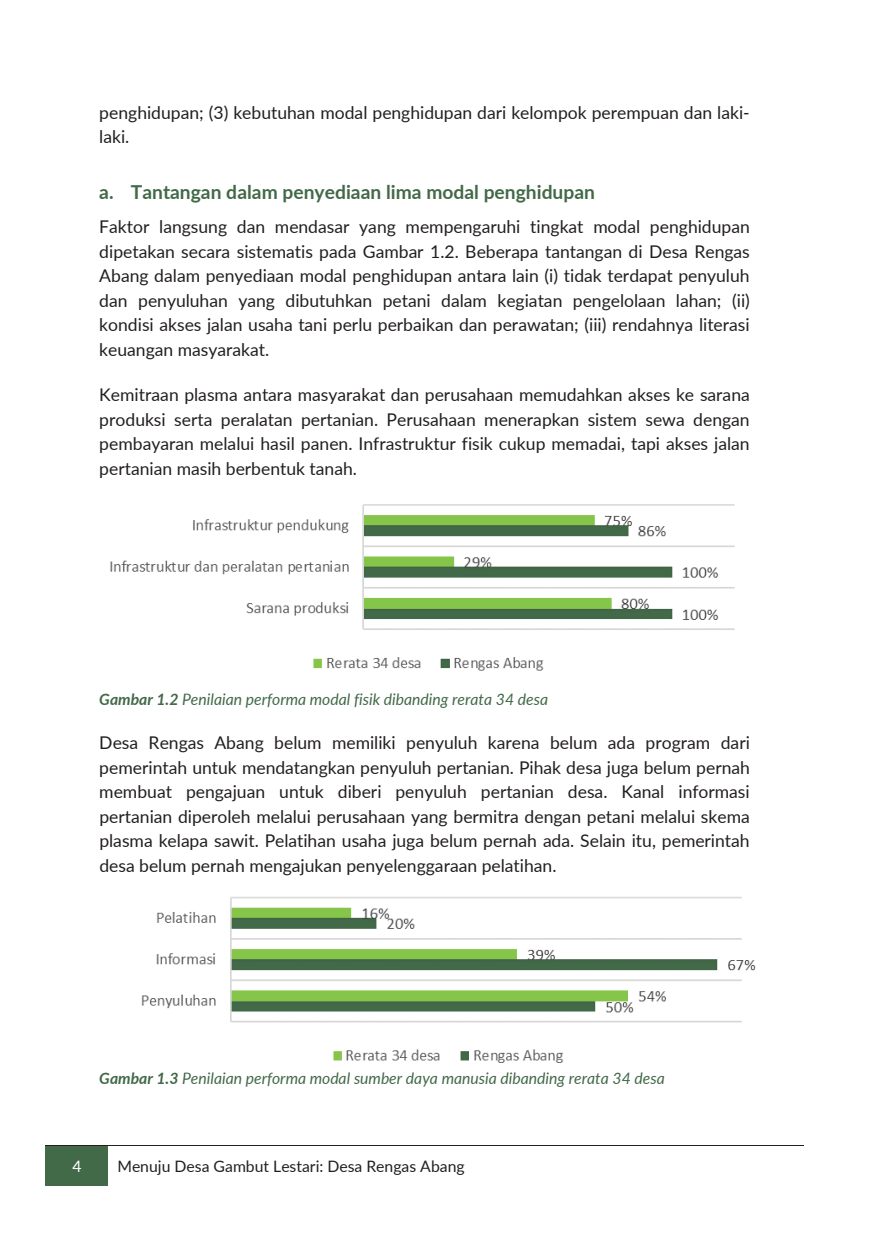
<style>
.page{position:relative;width:874px;height:1241px;background:#fff}
.page>*{position:absolute;margin:0;border:0;box-sizing:border-box;transform-origin:0 0}
.t1{font:700 19.25px "Lato";color:#426948}
.t2{font:17.5px/24.5px "Lato";color:#231f20;text-align:justify}
.t3{font:italic 15.75px "Lato";color:#426948}
.t4{font:15.75px "Lato";color:#231f20}
.t5{font:15.75px "Lato";color:#fff}
.s1{font-weight:700}
</style>
<div class="page">
<div style="left:46px;top:1145px;width:62px;height:40px;background:#426948"></div>
<hr style="left:46px;top:1144px;width:62px;height:1px;background:#231f20">
<hr style="left:109px;top:1144px;width:693px;height:1px;background:#231f20">
<img style="left:110px;top:504px;width:625px;height:167px">
<img style="left:141px;top:897px;width:615px;height:165px">
<p class="t2" style="left:99px;top:100px;width:651px">penghidupan; (3) kebutuhan modal penghidupan dari kelompok perempuan dan laki&shy;laki.</p>
<p class="t1" style="left:99px;top:178px;width:497px">a. Tantangan dalam penyediaan lima modal penghidupan</p>
<p class="t2" style="left:99px;top:214px;width:651px">Faktor langsung dan mendasar yang mempengaruhi tingkat modal penghidupan dipetakan secara sistematis pada Gambar 1.2. Beberapa tantangan di Desa Rengas Abang dalam penyediaan modal penghidupan antara lain (i) tidak terdapat penyuluh dan penyuluhan yang dibutuhkan petani dalam kegiatan pengelolaan lahan; (ii) kondisi akses jalan usaha tani perlu perbaikan dan perawatan; (iii) rendahnya literasi keuangan masyarakat.</p>
<p class="t2" style="left:99px;top:382px;width:651px">Kemitraan plasma antara masyarakat dan perusahaan memudahkan akses ke sarana produksi serta peralatan pertanian. Perusahaan menerapkan sistem sewa dengan pembayaran melalui hasil panen. Infrastruktur fisik cukup memadai, tapi akses jalan pertanian masih berbentuk tanah.</p>
<p class="t3" style="left:99px;top:688px;width:450px"><span class="s1">Gambar 1.2</span> Penilaian performa modal fisik dibanding rerata 34 desa</p>
<p class="t2" style="left:99px;top:730px;width:651px">Desa Rengas Abang belum memiliki penyuluh karena belum ada program dari pemerintah untuk mendatangkan penyuluh pertanian. Pihak desa juga belum pernah membuat pengajuan untuk diberi penyuluh pertanian desa. Kanal informasi pertanian diperoleh melalui perusahaan yang bermitra dengan petani melalui skema plasma kelapa sawit. Pelatihan usaha juga belum pernah ada. Selain itu, pemerintah desa belum pernah mengajukan penyelenggaraan pelatihan.</p>
<p class="t3" style="left:99px;top:1066px;width:566px"><span class="s1">Gambar 1.3</span> Penilaian performa modal sumber daya manusia dibanding rerata 34 desa</p>
<p class="t5" style="left:72px;top:1154px;width:11px">4</p>
<p class="t4" style="left:117px;top:1154px;width:349px">Menuju Desa Gambut Lestari: Desa Rengas Abang</p>
</div>
